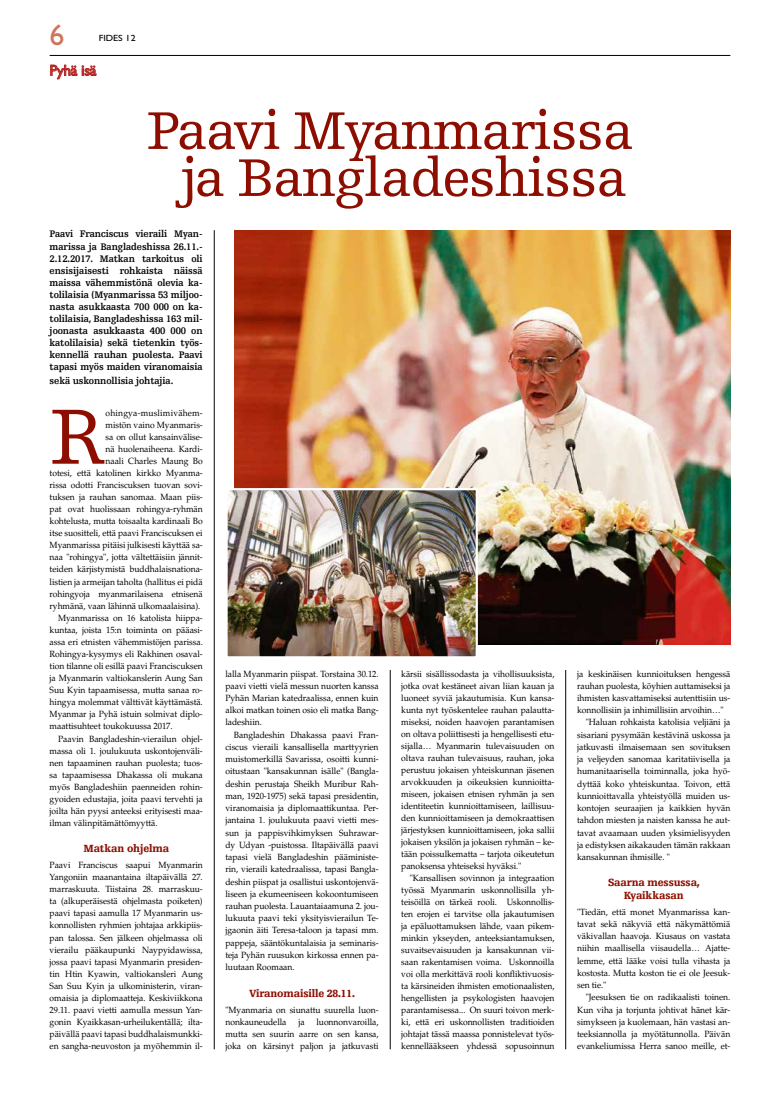
<style>
.page{position:relative;width:780px;height:1106px;background:#fff}
.page>*{position:absolute;margin:0;border:0;box-sizing:border-box;transform-origin:0 0}
.t1{font:82.6px "Egyptienne FLT Std";color:#8d0e01;scale:.95 1}
.t2{font:56px/47px "Egyptienne FLT Std";letter-spacing:-.035em;color:#8d0e01;text-align:center}
.t3{font:30px "Gill Sans Std";color:#d0745c}
.t4{font:15px "Gill Sans Std";letter-spacing:-.01em;color:#b52724}
.t5{font:900 11px/12.2px "Egyptienne FLT Std";letter-spacing:-.015em;color:#8d0e01;text-align:center;scale:.95 1}
.t6{font:700 10px/12.1px "Egyptienne FLT Std";letter-spacing:-.015em;color:#000;text-align:justify;scale:.95 1}
.t7{font:9px/12.2px "Palatino LT Std";letter-spacing:-.005em;color:#000;text-align:justify;scale:.95 1}
.t8{font:9px "Palatino LT Std";letter-spacing:.02em;color:#000;scale:.95 1}
.t9{font:9px "Gill Sans Std";color:#000;scale:1.1 1}
</style>
<div class="page">
<hr style="left:50px;top:55px;width:680px;height:1px;background:#000">
<svg style="left:50px;top:65px;width:46px;height:14px"></svg>
<hr style="left:390px;top:670px;width:1px;height:379px;background:#000">
<hr style="left:214px;top:230px;width:1px;height:819px;background:#000">
<hr style="left:565px;top:670px;width:1px;height:379px;background:#000">
<img style="left:234px;top:230px;width:496px;height:415px">
<img style="left:228px;top:491px;width:247px;height:164px">
<div style="left:225px;top:488px;width:253px;height:170px;border:2px solid #fff"></div>
<h3 class="t3" style="left:50px;top:18px;width:16px">6</h3>
<p class="t9" style="left:99px;top:33px;width:35px">FIDES 12</p>
<h3 class="t4" style="left:50px;top:62px;width:48px">Pyhä isä</h3>
<h2 class="t2" style="left:146px;top:108px;width:488px">Paavi Myanmarissa ja Bangladeshissa</h2>
<p class="t6" style="left:50px;top:228px;width:163px">Paavi Franciscus vieraili Myan&shy;marissa ja Bangladeshissa 26.11.- 2.12.2017. Matkan tarkoitus oli ensisijaisesti rohkaista näissä maissa vähemmistönä olevia ka&shy;tolilaisia (Myanmarissa 53 miljoo&shy;nasta asukkaasta 700 000 on ka&shy;tolilaisia, Bangladeshissa 163 mil&shy;joonasta asukkaasta 400 000 on katolilaisia) sekä tietenkin työs&shy;kennellä rauhan puolesta. Paavi tapasi myös maiden viranomaisia</p>
<p class="t6" style="left:50px;top:374px;width:132px">sekä uskonnollisia johtajia.</p>
<h1 class="t1" style="left:50px;top:391px;width:61px">R</h1>
<p class="t8" style="left:105px;top:407px;width:104px">ohingya-muslimivähem-</p>
<p class="t7" style="left:105px;top:419px;width:104px">mistön vaino Myanmaris-</p>
<p class="t7" style="left:105px;top:431px;width:104px">sa on ollut kansainvälise-</p>
<p class="t7" style="left:105px;top:443px;width:104px">nä huolenaiheena. Kardi-</p>
<p class="t7" style="left:105px;top:455px;width:104px">naali Charles Maung Bo</p>
<p class="t7" style="left:50px;top:467px;width:163px">totesi, että katolinen kirkko Myanma-</p>
<p class="t7" style="left:50px;top:479px;width:163px">rissa odotti Franciscuksen tuovan sovi-</p>
<p class="t7" style="left:50px;top:491px;width:163px">tuksen ja rauhan sanomaa. Maan piis-</p>
<p class="t7" style="left:50px;top:503px;width:163px">pat ovat huolissaan rohingya-ryhmän</p>
<p class="t7" style="left:50px;top:515px;width:163px">kohtelusta, mutta toisaalta kardinaali Bo</p>
<p class="t7" style="left:50px;top:527px;width:163px">itse suositteli, että paavi Franciscuksen ei</p>
<p class="t7" style="left:50px;top:539px;width:163px">Myanmarissa pitäisi julkisesti käyttää sa-</p>
<p class="t7" style="left:50px;top:551px;width:163px">naa "rohingya", jotta vältettäisiin jännit-</p>
<p class="t7" style="left:50px;top:563px;width:163px">teiden kärjistymistä buddhalaisnationa-</p>
<p class="t7" style="left:50px;top:575px;width:163px">listien ja armeijan taholta (hallitus ei pidä</p>
<p class="t7" style="left:50px;top:587px;width:163px">rohingyoja myanmarilaisena etnisenä</p>
<p class="t7" style="left:50px;top:599px;width:160px">ryhmänä, vaan lähinnä ulkomaalaisina).</p>
<p class="t7" style="left:58px;top:611px;width:154px">Myanmarissa on 16 katolista hiippa-</p>
<p class="t7" style="left:50px;top:624px;width:163px">kuntaa, joista 15:n toiminta on pääasi-</p>
<p class="t7" style="left:50px;top:636px;width:163px">assa eri etnisten vähemmistöjen parissa.</p>
<p class="t7" style="left:50px;top:648px;width:163px">Rohingya-kysymys eli Rakhinen osaval-</p>
<p class="t7" style="left:50px;top:660px;width:163px">tion tilanne oli esillä paavi Franciscuksen</p>
<p class="t7" style="left:50px;top:672px;width:163px">ja Myanmarin valtiokanslerin Aung San</p>
<p class="t7" style="left:50px;top:684px;width:163px">Suu Kyin tapaamisessa, mutta sanaa ro-</p>
<p class="t7" style="left:50px;top:696px;width:163px">hingya molemmat välttivät käyttämästä.</p>
<p class="t7" style="left:50px;top:708px;width:163px">Myanmar ja Pyhä istuin solmivat diplo-</p>
<p class="t7" style="left:50px;top:720px;width:131px">maattisuhteet toukokuussa 2017.</p>
<p class="t7" style="left:58px;top:732px;width:154px">Paavin Bangladeshin-vierailun ohjel-</p>
<p class="t7" style="left:50px;top:744px;width:163px">massa oli 1. joulukuuta uskontojenväli-</p>
<p class="t7" style="left:50px;top:756px;width:163px">nen tapaaminen rauhan puolesta; tuos-</p>
<p class="t7" style="left:50px;top:768px;width:163px">sa tapaamisessa Dhakassa oli mukana</p>
<p class="t7" style="left:50px;top:781px;width:163px">myös Bangladeshiin paenneiden rohin-</p>
<p class="t7" style="left:50px;top:793px;width:163px">gyoiden edustajia, joita paavi tervehti ja</p>
<p class="t7" style="left:50px;top:805px;width:163px">joilta hän pyysi anteeksi erityisesti maa-</p>
<p class="t7" style="left:50px;top:817px;width:115px">ilman välinpitämättömyyttä.</p>
<p class="t5" style="left:83px;top:842px;width:92px">Matkan ohjelma</p>
<p class="t7" style="left:50px;top:859px;width:163px">Paavi Franciscus saapui Myanmarin Yangoniin maanantaina iltapäivällä 27. marraskuuta. Tiistaina 28. marraskuu&shy;ta (alkuperäisestä ohjelmasta poiketen) paavi tapasi aamulla 17 Myanmarin us&shy;konnollisten ryhmien johtajaa arkkipiis&shy;pan talossa. Sen jälkeen ohjelmassa oli vierailu pääkaupunki Naypyidawissa, jossa paavi tapasi Myanmarin presiden&shy;tin Htin Kyawin, valtiokansleri Aung San Suu Kyin ja ulkoministerin, viran&shy;omaisia ja diplomaatteja. Keskiviikkona 29.11. paavi vietti aamulla messun Yan&shy;gonin Kyaikkasan-urheilukentällä; ilta&shy;päivällä paavi tapasi buddhalaismunkki&shy;en sangha-neuvoston ja myöhemmin il-</p>
<p class="t7" style="left:225px;top:667px;width:163px">lalla Myanmarin piispat. Torstaina 30.12. paavi vietti vielä messun nuorten kanssa Pyhän Marian katedraalissa, ennen kuin alkoi matkan toinen osio eli matka Bang&shy;ladeshiin.</p>
<p class="t7" style="left:225px;top:728px;width:163px;text-indent:9px">Bangladeshin Dhakassa paavi Fran&shy;ciscus vieraili kansallisella marttyyrien muistomerkillä Savarissa, osoitti kunni&shy;oitustaan "kansakunnan isälle" (Bangla&shy;deshin perustaja Sheikh Muribur Rah&shy;man, 1920-1975) sekä tapasi presidentin, viranomaisia ja diplomaattikuntaa. Per&shy;jantaina 1. joulukuuta paavi vietti mes&shy;sun ja pappisvihkimyksen Suhrawar&shy;dy Udyan -puistossa. Iltapäivällä paavi tapasi vielä Bangladeshin pääministe&shy;rin, vieraili katedraalissa, tapasi Bangla&shy;deshin piispat ja osallistui uskontojenvä&shy;liseen ja ekumeeniseen kokoontumiseen rauhan puolesta. Lauantaiaamuna 2. jou&shy;lukuuta paavi teki yksityisvierailun Te&shy;jgaonin äiti Teresa-taloon ja tapasi mm. pappeja, sääntökuntalaisia ja seminaris&shy;teja Pyhän ruusukon kirkossa ennen pa&shy;luutaan Roomaan.</p>
<p class="t5" style="left:249px;top:986px;width:113px">Viranomaisille 28.11.</p>
<p class="t7" style="left:225px;top:1003px;width:163px">"Myanmaria on siunattu suurella luon&shy;nonkauneudella</p>
<p class="t7" style="left:225px;top:1015px;width:163px;text-indent:91px">luonnonvaroilla, mutta sen suurin aarre on sen kansa, joka on kärsinyt paljon ja jatkuvasti</p>
<p class="t7" style="left:298px;top:1015px;width:8px">ja</p>
<p class="t7" style="left:401px;top:667px;width:163px">kärsii sisällissodasta ja vihollisuuksista, jotka ovat kestäneet aivan liian kauan ja luoneet syviä jakautumisia. Kun kansa&shy;kunta nyt työskentelee rauhan palautta&shy;miseksi, noiden haavojen parantamisen on oltava poliittisesti ja hengellisesti etu&shy;sijalla… Myanmarin tulevaisuuden on oltava rauhan tulevaisuus, rauhan, joka perustuu jokaisen yhteiskunnan jäsenen arvokkuuden ja oikeuksien kunnioitta&shy;miseen, jokaisen etnisen ryhmän ja sen identiteetin kunnioittamiseen, laillisuu&shy;den kunnioittamiseen ja demokraattisen järjestyksen kunnioittamiseen, joka sallii jokaisen yksilön ja jokaisen ryhmän – ke&shy;tään poissulkematta – tarjota oikeutetun panoksensa yhteiseksi hyväksi."</p>
<p class="t7" style="left:401px;top:871px;width:163px;text-indent:9px">"Kansallisen sovinnon ja integraation työssä Myanmarin uskonnollisilla yh&shy;teisöillä on tärkeä rooli. Uskonnollis&shy;ten erojen ei tarvitse olla jakautumisen ja epäluottamuksen lähde, vaan pikem&shy;minkin ykseyden, anteeksiantamuksen, suvaitsevaisuuden ja kansakunnan vii&shy;saan rakentamisen voima. Uskonnoilla voi olla merkittävä rooli konfliktivuosis&shy;ta kärsineiden ihmisten emotionaalisten, hengellisten ja psykologisten haavojen parantamisessa... On suuri toivon merk&shy;ki, että eri uskonnollisten traditioiden johtajat tässä maassa ponnistelevat työs&shy;kennellääkseen yhdessä sopusoinnun</p>
<p class="t7" style="left:577px;top:667px;width:163px">ja keskinäisen kunnioituksen hengessä</p>
<p class="t7" style="left:577px;top:679px;width:163px">rauhan puolesta, köyhien auttamiseksi ja</p>
<p class="t7" style="left:577px;top:692px;width:163px">ihmisten kasvattamiseksi autenttisiin us-</p>
<p class="t7" style="left:577px;top:704px;width:156px">konnollisiin ja inhimillisiin arvoihin…"</p>
<p class="t7" style="left:585px;top:716px;width:154px">"Haluan rohkaista katolisia veljiäni ja</p>
<p class="t7" style="left:577px;top:728px;width:163px">sisariani pysymään kestävinä uskossa ja</p>
<p class="t7" style="left:577px;top:741px;width:163px">jatkuvasti ilmaisemaan sen sovituksen</p>
<p class="t7" style="left:577px;top:753px;width:163px">ja veljeyden sanomaa karitatiivisella ja</p>
<p class="t7" style="left:577px;top:765px;width:163px">humanitaarisella toiminnalla, joka hyö-</p>
<p class="t7" style="left:577px;top:777px;width:163px">dyttää koko yhteiskuntaa. Toivon, että</p>
<p class="t7" style="left:577px;top:790px;width:163px">kunnioittavalla yhteistyöllä muiden us-</p>
<p class="t7" style="left:577px;top:802px;width:163px">kontojen seuraajien ja kaikkien hyvän</p>
<p class="t7" style="left:577px;top:814px;width:163px">tahdon miesten ja naisten kanssa he aut-</p>
<p class="t7" style="left:577px;top:826px;width:163px">tavat avaamaan uuden yksimielisyyden</p>
<p class="t7" style="left:577px;top:838px;width:163px">ja edistyksen aikakauden tämän rakkaan</p>
<p class="t7" style="left:577px;top:851px;width:99px">kansakunnan ihmisille. "</p>
<p class="t5" style="left:608px;top:876px;width:98px">Saarna messussa,<br>Kyaikkasan</p>
<p class="t7" style="left:577px;top:905px;width:163px">"Tiedän, että monet Myanmarissa kan&shy;tavat sekä näkyviä että näkymättömiä väkivallan haavoja. Kiusaus on vastata niihin maallisella viisaudella… Ajatte&shy;lemme, että lääke voisi tulla vihasta ja kostosta. Mutta koston tie ei ole Jeesuk&shy;sen tie."</p>
<p class="t7" style="left:577px;top:991px;width:163px;text-indent:9px">"Jeesuksen tie on radikaalisti toinen.<br>Kun viha ja torjunta johtivat hänet kär&shy;simykseen ja kuolemaan, hän vastasi an&shy;teeksiannolla ja myötätunnolla. Päivän evankeliumissa Herra sanoo meille, et-</p>
</div>
